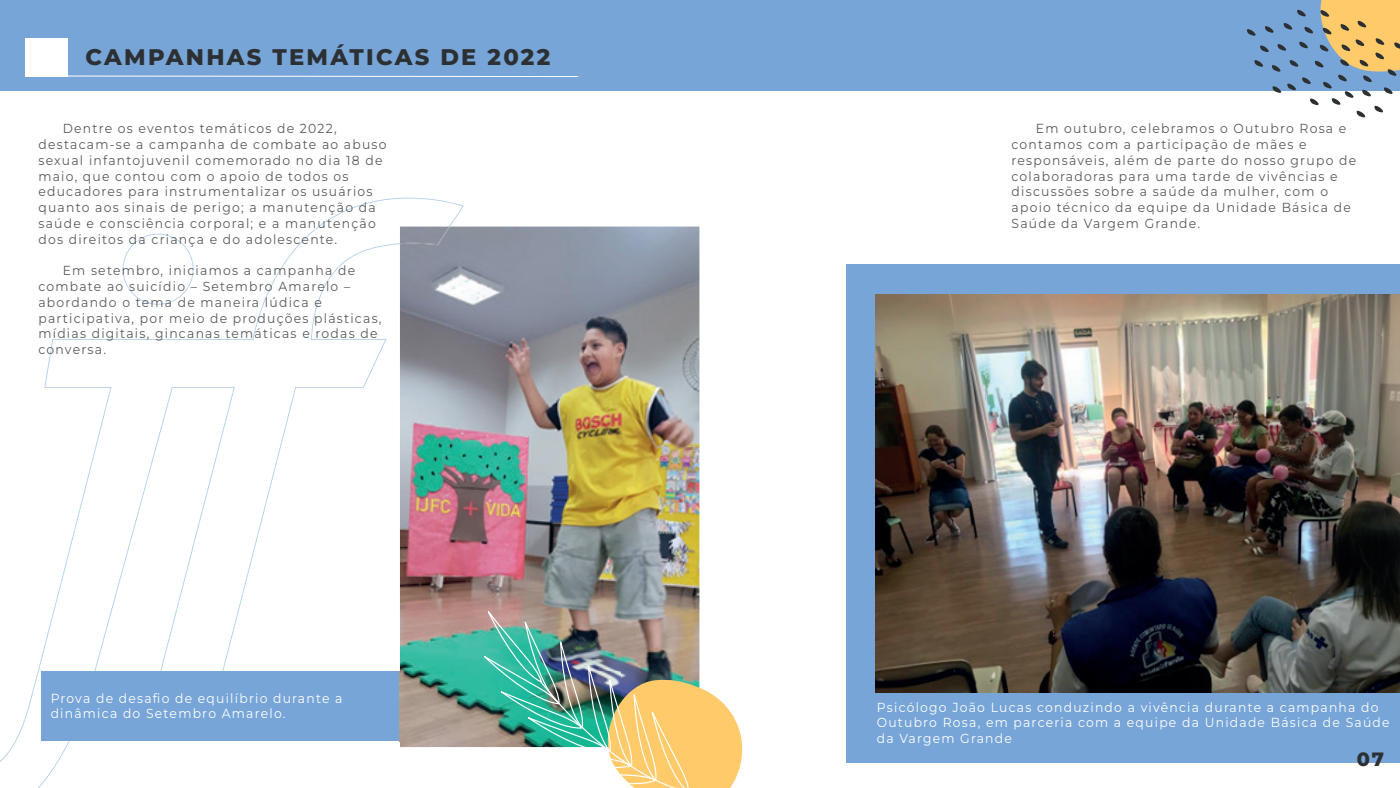
<style>
.page{position:relative;width:1400px;height:788px;background:#fff}
.page>*{position:absolute;margin:0;border:0;box-sizing:border-box;transform-origin:0 0}
.t1{font:800 22.57px "Montserrat";letter-spacing:.1em;color:#2c3033}
.t2{font:800 19.25px "Montserrat";color:#2c3033}
.t3{font:13.12px/15.8px "Montserrat";letter-spacing:.1em;color:#575a5b;scale:.94 1}
.t4{font:13.12px/15.8px "Montserrat";letter-spacing:.1em;color:#fff;scale:.94 1}
</style>
<div class="page">
<svg style="left:0;top:197px;width:464px;height:591px"></svg>
<svg style="left:123px;top:234px;width:71px;height:70px"></svg>
<div style="left:41px;top:671px;width:580px;height:70px;background:#77a5d7"></div>
<div style="left:846px;top:264px;width:554px;height:498px;background:#77a5d7"></div>
<div style="left:0;top:0;width:1400px;height:91px;background:#77a5d7"></div>
<div style="left:26px;top:38px;width:42px;height:38px;background:#fff"></div>
<svg style="left:52px;top:75px;width:527px;height:2px"></svg>
<img style="left:400px;top:226px;width:299px;height:521px">
<img style="left:400px;top:226px;width:50px;height:19px">
<img style="left:400px;top:671px;width:83px;height:70px">
<img style="left:875px;top:294px;width:525px;height:398px">
<svg style="left:1247px;top:0;width:153px;height:117px"></svg>
<img style="left:483px;top:611px;width:260px;height:177px">
<h1 class="t1" style="left:86px;top:41px;width:466px">CAMPANHAS TEMÁTICAS DE 2022</h1>
<p class="t3" style="left:38px;top:120px;width:372px;text-indent:24px">Dentre os eventos temáticos de 2022, destacam-se a campanha de combate ao abuso sexual infantojuvenil comemorado no dia 18 de maio, que contou com o apoio de todos os educadores para instrumentalizar os usuários quanto aos sinais de perigo; a manutenção da saúde e consciência corporal; e a manutenção dos direitos da criança e do adolescente.</p>
<p class="t3" style="left:38px;top:262px;width:367px;text-indent:24px">Em setembro, iniciamos a campanha de combate ao suicídio – Setembro Amarelo – abordando o tema de maneira lúdica e participativa, por meio de produções plásticas, mídias digitais, gincanas temáticas e rodas de conversa.</p>
<p class="t3" style="left:1012px;top:120px;width:368px;text-indent:24px">Em outubro, celebramos o Outubro Rosa e contamos com a participação de mães e responsáveis, além de parte do nosso grupo de colaboradoras para uma tarde de vivências e discussões sobre a saúde da mulher, com o apoio técnico da equipe da Unidade Básica de Saúde da Vargem Grande.</p>
<p class="t4" style="left:51px;top:689px;width:312px">Prova de desafio de equilíbrio durante a dinâmica do Setembro Amarelo.</p>
<p class="t4" style="left:877px;top:698px;width:547px">Psicólogo João Lucas conduzindo a vivência durante a campanha do<br>Outubro Rosa, em parceria com a equipe da Unidade Básica de Saúde da Vargem Grande</p>
<h2 class="t2" style="left:1357px;top:746px;width:29px">07</h2>
</div>
